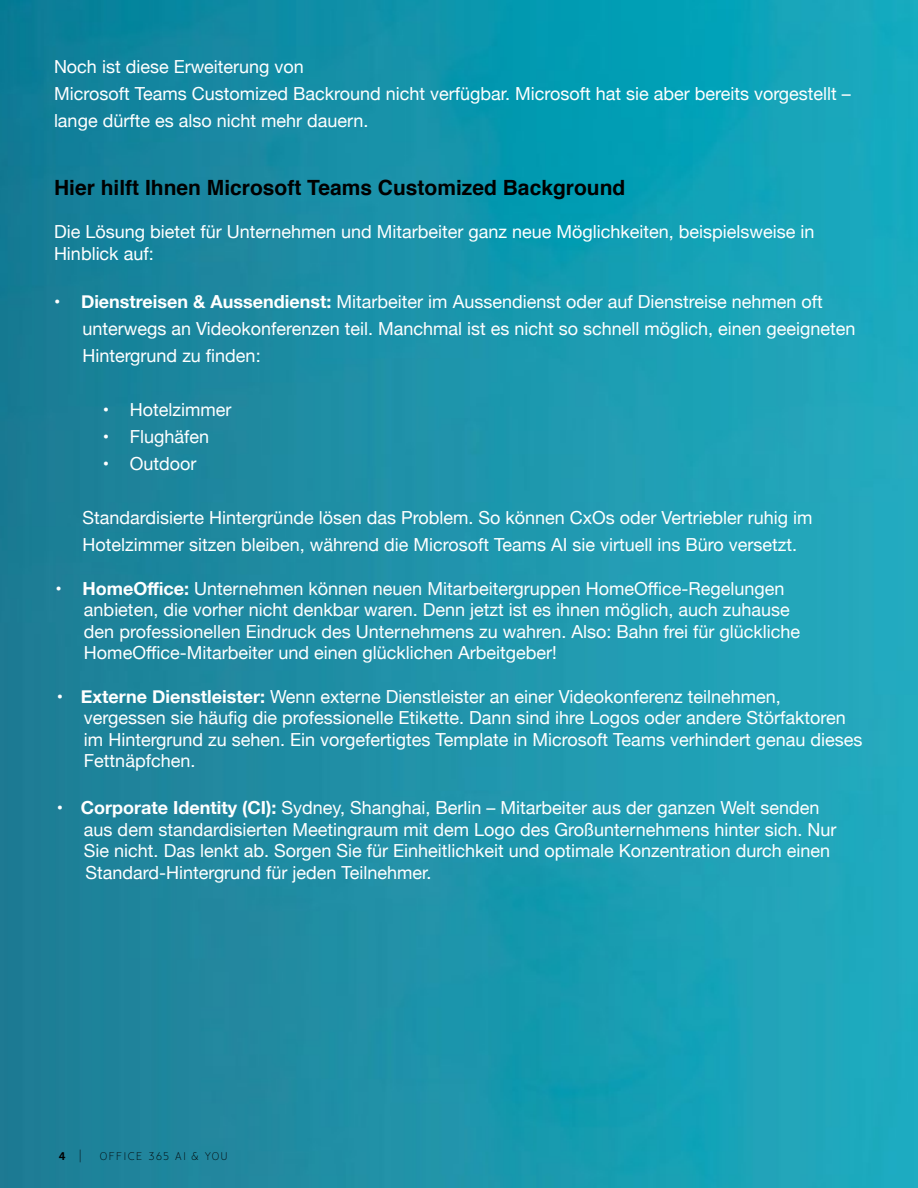
<style>
.page{position:relative;width:918px;height:1188px;background:#fff}
.page>*{position:absolute;margin:0;border:0;box-sizing:border-box;transform-origin:0 0}
.t1{font:700 21px "Helvetica";color:#000}
.t2{font:18px/21.6px "Helvetica Neue";color:#fff}
.t3{font:100 12.75px "Vision";letter-spacing:.09em;color:#000}
.t4{font:700 12.75px "Vision";color:#000}
.s1{font-weight:700}
.s2{font-weight:100}
</style>
<div class="page">
<img style="left:0;top:0;width:918px;height:1188px">
<p class="t2" style="left:54px;top:54px;width:798px;line-height:27px">Noch ist diese Erweiterung von<br>Microsoft Teams Customized Backround nicht verfügbar. Microsoft hat sie aber bereits vorgestellt – lange dürfte es also nicht mehr dauern.</p>
<p class="t1" style="left:54px;top:171px;width:573px">Hier hilft Ihnen Microsoft Teams Customized Background</p>
<p class="t2" style="left:54px;top:222px;width:762px">Die Lösung bietet für Unternehmen und Mitarbeiter ganz neue Möglichkeiten, beispielsweise in<br>Hinblick auf:</p>
<p class="t2" style="left:82px;top:290px;width:775px;line-height:27px;text-indent:-28px"><span class="s1">• Dienstreisen &amp; Aussendienst:</span> Mitarbeiter im Aussendienst oder auf Dienstreise nehmen oft unterwegs an Videokonferenzen teil. Manchmal ist es nicht so schnell möglich, einen geeigneten<br>Hintergrund zu finden:</p>
<p class="t2" style="left:103px;top:400px;width:130px">• Hotelzimmer</p>
<p class="t2" style="left:103px;top:427px;width:108px">• Flughäfen</p>
<p class="t2" style="left:103px;top:454px;width:95px">• Outdoor</p>
<p class="t2" style="left:82px;top:506px;width:731px;line-height:27px">Standardisierte Hintergründe lösen das Problem. So können CxOs oder Vertriebler ruhig im<br>Hotelzimmer sitzen bleiben, während die Microsoft Teams AI sie virtuell ins Büro versetzt.</p>
<p class="t2" style="left:84px;top:578px;width:718px;text-indent:-28px"><span class="s1">• HomeOffice:</span> Unternehmen können neuen Mitarbeitergruppen HomeOffice-Regelungen anbieten, die vorher nicht denkbar waren. Denn jetzt ist es ihnen möglich, auch zuhause den professionellen Eindruck des Unternehmens zu wahren. Also: Bahn frei für glückliche HomeOffice-Mitarbeiter und einen glücklichen Arbeitgeber!</p>
<p class="t2" style="left:84px;top:686px;width:780px;text-indent:-27px"><span class="s1">• Externe Dienstleister:</span> Wenn externe Dienstleister an einer Videokonferenz teilnehmen, vergessen sie häufig die professionelle Etikette. Dann sind ihre Logos oder andere Störfaktoren im Hintergrund zu sehen. Ein vorgefertigtes Template in Microsoft Teams verhindert genau dieses Fettnäpfchen.</p>
<p class="t2" style="left:84px;top:798px;width:754px;text-indent:-27px"><span class="s1">• Corporate Identity (CI):</span> Sydney, Shanghai, Berlin – Mitarbeiter aus der ganzen Welt senden aus dem standardisierten Meetingraum mit dem Logo des Großunternehmens hinter sich. Nur Sie nicht. Das lenkt ab. Sorgen Sie für Einheitlichkeit und optimale Konzentration durch einen Standard-Hintergrund für jeden Teilnehmer.</p>
<p class="t4" style="left:58px;top:1149px;width:24px">4 <span class="s2">|</span></p>
<p class="t3" style="left:99px;top:1149px;width:130px">OFFICE 365 AI &amp; YOU</p>
</div>
